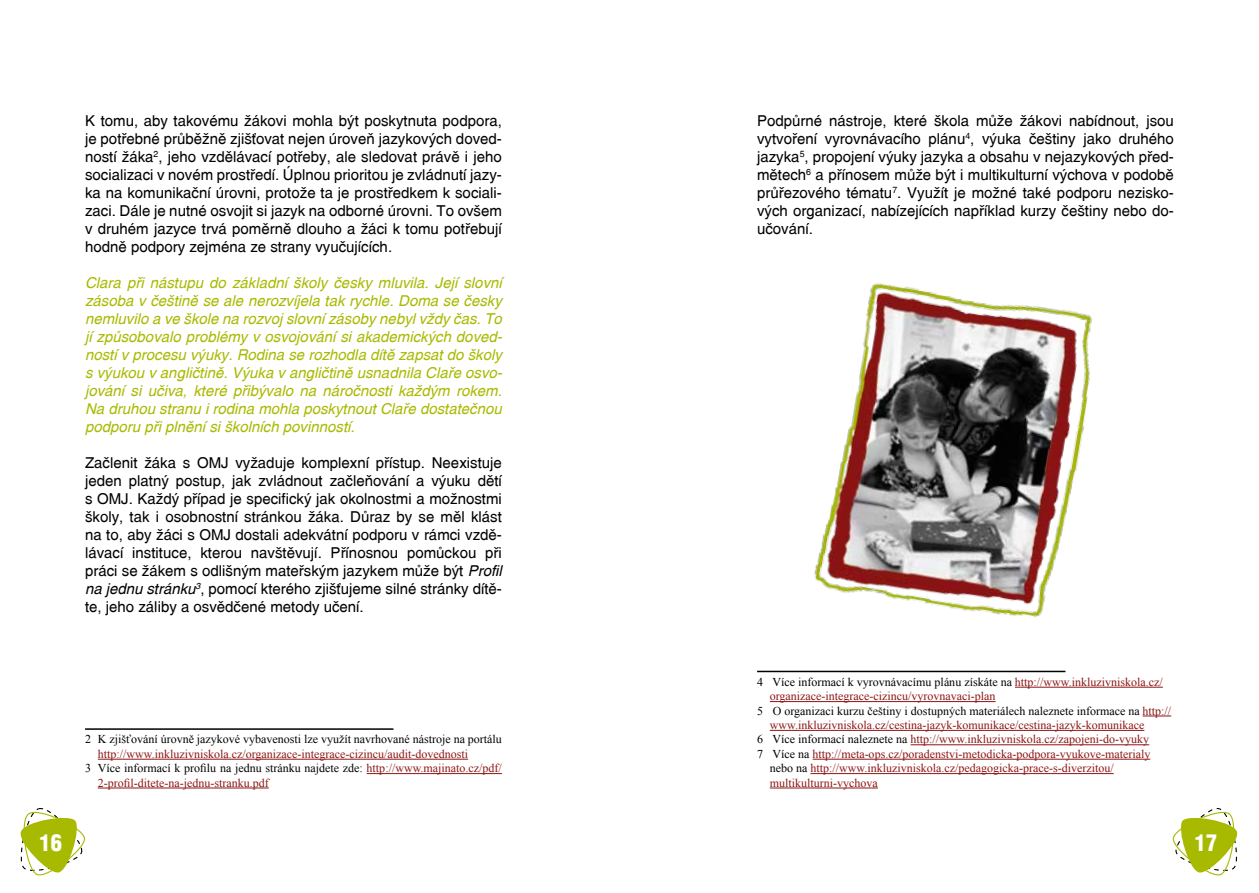
<style>
.page{position:relative;width:1259px;height:893px;background:#fff}
.page>*{position:absolute;margin:0;border:0;box-sizing:border-box;transform-origin:0 0}
.t1{font:22.5px "Switzerland Cond Black CE";color:#fff}
.t2{font:15px/18px "Switzerland CE";color:#000;text-align:justify}
.t3{font:15px/18px "Switzerland CE Italic";color:#a8ba00;text-align:justify}
.t4{font:12px "Times New Roman";color:#8c1615}
.t5{font:12px "Times New Roman";color:#000}
.s1{font-family:"Switzerland CE Italic"}
.s2{color:#8c1615}
.s3{color:#000}
</style>
<div class="page">
<svg style="left:1172px;top:807px;width:66px;height:69px"></svg>
<svg style="left:20px;top:808px;width:66px;height:68px"></svg>
<hr style="left:757px;top:671px;width:308px;height:1px;background:#000">
<hr style="left:1015px;top:687px;width:148px;height:1px;background:#8c1615">
<hr style="left:770px;top:701px;width:225px;height:1px;background:#8c1615">
<svg style="left:1142px;top:716px;width:29px;height:1px"></svg>
<hr style="left:770px;top:730px;width:374px;height:1px;background:#8c1615">
<hr style="left:910px;top:744px;width:239px;height:1px;background:#8c1615">
<hr style="left:812px;top:759px;width:338px;height:1px;background:#8c1615">
<hr style="left:810px;top:773px;width:303px;height:1px;background:#8c1615">
<hr style="left:770px;top:788px;width:108px;height:1px;background:#8c1615">
<hr style="left:85px;top:728px;width:308px;height:2px;background:#000">
<hr style="left:98px;top:759px;width:370px;height:1px;background:#8c1615">
<hr style="left:367px;top:773px;width:135px;height:1px;background:#8c1615">
<hr style="left:98px;top:788px;width:171px;height:1px;background:#8c1615">
<img style="left:814px;top:283px;width:278px;height:334px">
<p class="t2" style="left:85px;top:112px;width:418px">K tomu, aby takovému žákovi mohla být poskytnuta podpora, je potřebné průběžně zjišťovat nejen úroveň jazykových doved&shy;ností žáka<sup>2</sup>, jeho vzdělávací potřeby, ale sledovat právě i jeho socializaci v novém prostředí. Úplnou prioritou je zvládnutí jazy&shy;ka na komunikační úrovni, protože ta je prostředkem k sociali&shy;zaci. Dále je nutné osvojit si jazyk na odborné úrovni. To ovšem v druhém jazyce trvá poměrně dlouho a žáci k tomu potřebují hodně podpory zejména ze strany vyučujících.</p>
<p class="t3" style="left:85px;top:274px;width:419px">Clara při nástupu do základní školy česky mluvila. Její slovní zásoba v češtině se ale nerozvíjela tak rychle. Doma se česky nemluvilo a ve škole na rozvoj slovní zásoby nebyl vždy čas. To jí způsobovalo problémy v osvojování si akademických doved&shy;ností v procesu výuky. Rodina se rozhodla dítě zapsat do školy s výukou v angličtině. Výuka v angličtině usnadnila Claře osvo&shy;jování si učiva, které přibývalo na náročnosti každým rokem.<br>Na druhou stranu i rodina mohla poskytnout Claře dostatečnou podporu při plnění si školních povinností.</p>
<p class="t2" style="left:85px;top:454px;width:418px">Začlenit žáka s OMJ vyžaduje komplexní přístup. Neexistuje jeden platný postup, jak zvládnout začleňování a výuku dětí s OMJ. Každý případ je specifický jak okolnostmi a možnostmi školy, tak i osobnostní stránkou žáka. Důraz by se měl klást na to, aby žáci s OMJ dostali adekvátní podporu v rámci vzdě&shy;lávací instituce, kterou navštěvují. Přínosnou pomůckou při práci se žákem s odlišným mateřským jazykem může být <span class="s1">Profil na jednu stránku</span><sup>3</sup>, pomocí kterého zjišťujeme silné stránky dítě&shy;te, jeho záliby a osvědčené metody učení.</p>
<p class="t5" style="left:85px;top:731px;width:418px">2 K zjišťování úrovně jazykové vybavenosti lze využít navrhované nástroje na portálu</p>
<p class="t4" style="left:98px;top:746px;width:372px">http://www.inkluzivniskola.cz/organizace-integrace-cizincu/audit-dovednosti</p>
<p class="t5" style="left:85px;top:760px;width:418px">3 Více informací k profilu na jednu stránku najdete zde: <span class="s2">http://www.majinato.cz/pdf/</span></p>
<p class="t4" style="left:98px;top:775px;width:172px">2-profil-ditete-na-jednu-stranku.pdf</p>
<p class="t2" style="left:757px;top:112px;width:418px">Podpůrné nástroje, které škola může žákovi nabídnout, jsou vytvoření vyrovnávacího plánu<sup>4</sup>, výuka češtiny jako druhého jazyka<sup>5</sup>, propojení výuky jazyka a obsahu v nejazykových před&shy;mětech<sup>6</sup> a přínosem může být i multikulturní výchova v podobě průřezového tématu<sup>7</sup>. Využít je možné také podporu nezisko&shy;vých organizací, nabízejících například kurzy češtiny nebo do&shy;učování.</p>
<p class="t5" style="left:757px;top:674px;width:407px">4 Více informací k vyrovnávacímu plánu získáte na <span class="s2">http://www.inkluzivniskola.cz/</span></p>
<p class="t4" style="left:770px;top:688px;width:227px">organizace-integrace-cizincu/vyrovnavaci-plan</p>
<p class="t5" style="left:757px;top:703px;width:416px">5 O organizaci kurzu češtiny i dostupných materiálech naleznete informace na <span class="s2">http://</span></p>
<p class="t4" style="left:770px;top:717px;width:376px">www.inkluzivniskola.cz/cestina-jazyk-komunikace/cestina-jazyk-komunikace</p>
<p class="t4" style="left:757px;top:731px;width:394px"><span class="s3">6 Více informací naleznete na</span> http://www.inkluzivniskola.cz/zapojeni-do-vyuky</p>
<p class="t4" style="left:757px;top:746px;width:395px"><span class="s3">7 Více na</span> http://meta-ops.cz/poradenstvi-metodicka-podpora-vyukove-materialy</p>
<p class="t4" style="left:770px;top:760px;width:345px"><span class="s3">nebo na</span> http://www.inkluzivniskola.cz/pedagogicka-prace-s-diverzitou/</p>
<p class="t4" style="left:770px;top:775px;width:109px">multikulturni-vychova</p>
<h1 class="t1" style="left:39px;top:828px;width:24px">16</h1>
<h1 class="t1" style="left:1194px;top:828px;width:24px">17</h1>
</div>
